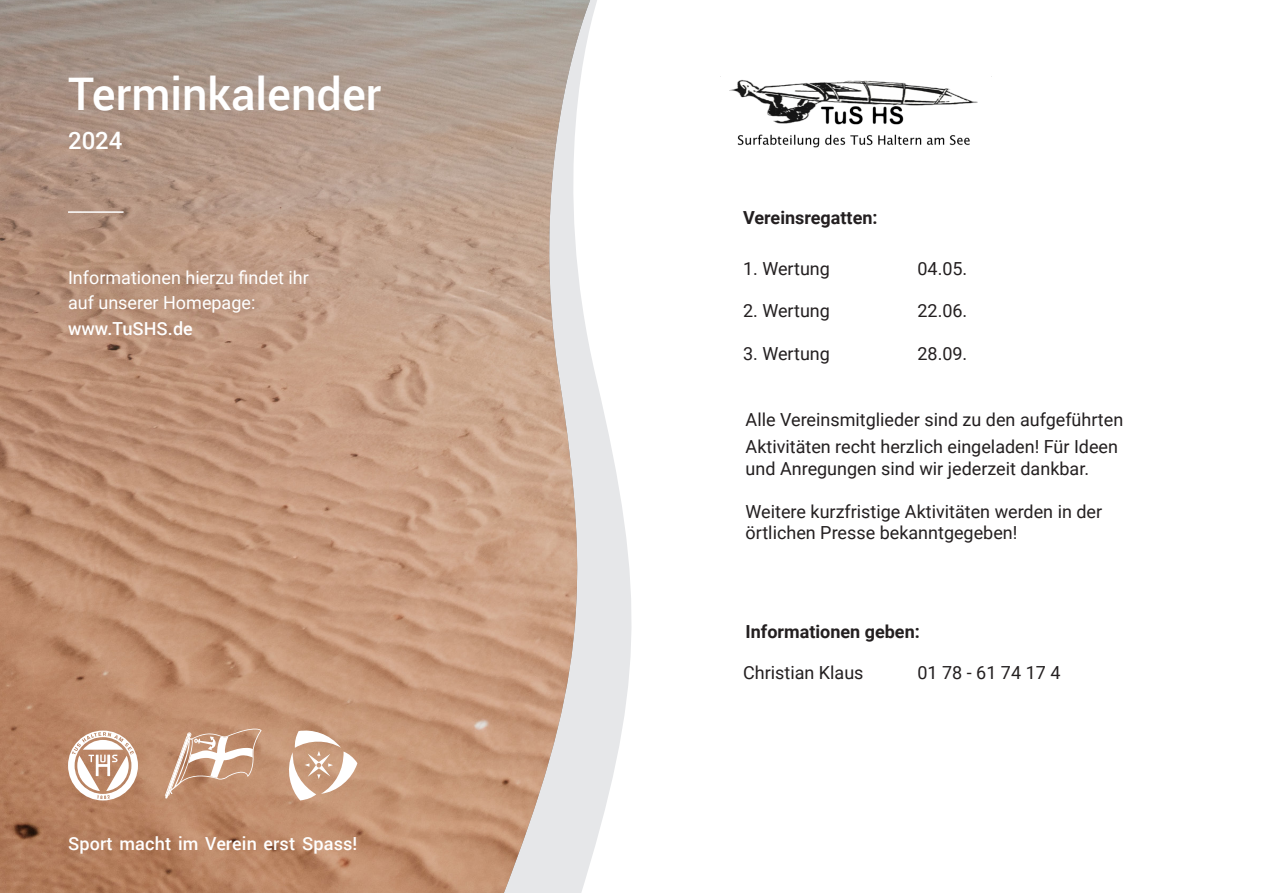
<style>
.page{position:relative;width:1263px;height:893px;background:#fff}
.page>*{position:absolute;margin:0;border:0;box-sizing:border-box;transform-origin:0 0}
.t1{font:500 45px "Roboto";color:#fff}
.t2{font:500 24px "Roboto";color:#fff}
.t3{font:18px/27px "Roboto";color:#231f20}
.t4{font:18px/25.5px "Roboto";color:#fff}
.t5{font:500 18px "Roboto";letter-spacing:.005em;color:#fff}
.t6{font:700 18px "Roboto";color:#231f20}
</style>
<div class="page">
<svg style="left:593px;top:0;width:39px;height:852px"></svg>
<img style="left:0;top:0;width:593px;height:893px">
<svg style="left:285px;top:729px;width:72px;height:71px"></svg>
<svg style="left:165px;top:728px;width:97px;height:71px;background:#caa086"></svg>
<svg style="left:68px;top:731px;width:70px;height:69px"></svg>
<hr style="left:68px;top:211px;width:56px;height:2px;background:#fff">
<img style="left:729px;top:79px;width:249px;height:69px">
<h1 class="t1" style="left:68px;top:63px;width:315px">Terminkalender</h1>
<h2 class="t2" style="left:68px;top:124px;width:56px">2024</h2>
<p class="t4" style="left:68px;top:264px;width:242px">Informationen hierzu findet ihr auf unserer Homepage:</p>
<p class="t5" style="left:68px;top:315px;width:126px">www.TuSHS.de</p>
<p class="t5" style="left:68px;top:831px;width:291px">Sport macht im Verein erst Spass!</p>
<p class="t6" style="left:743px;top:205px;width:136px">Vereinsregatten:</p>
<p class="t3" style="left:743px;top:254px;width:88px">1. Wertung</p>
<p class="t3" style="left:917px;top:254px;width:51px">04.05.</p>
<p class="t3" style="left:743px;top:297px;width:88px">2. Wertung</p>
<p class="t3" style="left:917px;top:297px;width:51px">22.06.</p>
<p class="t3" style="left:743px;top:339px;width:88px">3. Wertung</p>
<p class="t3" style="left:917px;top:339px;width:51px">28.09.</p>
<p class="t3" style="left:746px;top:405px;width:379px">Alle Vereinsmitglieder sind zu den aufgeführten<br>Aktivitäten recht herzlich eingeladen! Für Ideen</p>
<p class="t3" style="left:746px;top:454px;width:345px">und Anregungen sind wir jederzeit dankbar.</p>
<p class="t3" style="left:746px;top:500px;width:358px;line-height:21.6px">Weitere kurzfristige Aktivitäten werden in der örtlichen Presse bekanntgegeben!</p>
<p class="t6" style="left:746px;top:619px;width:176px">Informationen geben:</p>
<p class="t3" style="left:743px;top:659px;width:122px">Christian Klaus</p>
<p class="t3" style="left:917px;top:659px;width:145px">01 78 - 61 74 17 4</p>
</div>
